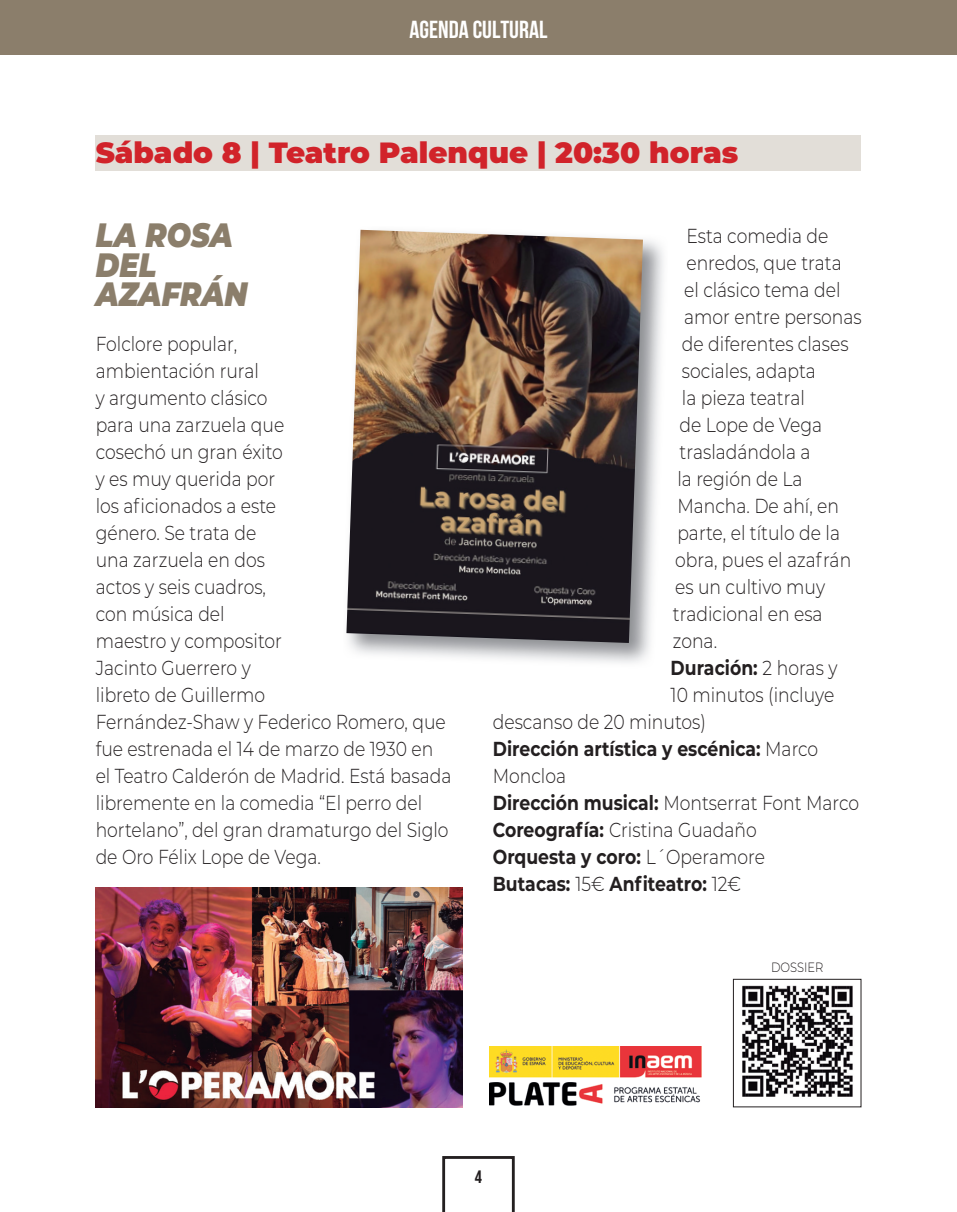
<style>
.page{position:relative;width:957px;height:1212px;background:#fff}
.page>*{position:absolute;margin:0;border:0;box-sizing:border-box;transform-origin:0 0}
.t1{font:italic 900 33.75px/29.2px "Montserrat";color:#8b7e6b;scale:.85 1}
.t2{font:900 29.25px "Montserrat";color:#d1232a}
.t3{font:24.75px "Bebas Neue";color:#fff}
.t4{font:300 20.25px/27px "Montserrat";color:#231f20;scale:.85 1}
.t5{font:700 20.25px "Montserrat";color:#231f20;scale:.85 1}
.t6{font:18px "Bebas Neue";color:#231f20}
.t7{font:300 13.5px "Montserrat";color:#231f20;scale:.85 1}
.s1{font-weight:300}
.s2{font-weight:700}
</style>
<div class="page">
<div style="left:0;top:0;width:957px;height:55px;background:#8b7e6b"></div>
<svg style="left:442px;top:1156px;width:73px;height:56px"></svg>
<div style="left:96px;top:135px;width:765px;height:36px;background:#e2ded8"></div>
<img style="left:346px;top:230px;width:297px;height:413px">
<img style="left:96px;top:887px;width:366px;height:220px">
<img style="left:742px;top:985px;width:111px;height:112px">
<div style="left:733px;top:979px;width:128px;height:128px;border:1px solid #231f20"></div>
<img style="left:490px;top:1046px;width:211px;height:60px">
<p class="t3" style="left:409px;top:15px;width:139px">AGENDA CULTURAL</p>
<h2 class="t2" style="left:96px;top:131px;width:644px">Sábado 8 | Teatro Palenque | 20:30 horas</h2>
<h1 class="t1" style="left:96px;top:219px;width:180px">LA ROSA<br>DEL<br>AZAFRÁN</h1>
<p class="t4" style="left:96px;top:330px;width:420px">Folclore popular,<br>ambientación rural<br>y argumento clásico<br>para una zarzuela que<br>cosechó un gran éxito<br>y es muy querida por<br>los aficionados a este<br>género. Se trata de<br>una zarzuela en dos<br>actos y seis cuadros,<br>con música del<br>maestro y compositor<br>Jacinto Guerrero y<br>libreto de Guillermo<br>Fernández-Shaw y Federico Romero, que fue estrenada el 14 de marzo de 1930 en el Teatro Calderón de Madrid. Está basada libremente en la comedia “El perro del hortelano”, del gran dramaturgo del Siglo de Oro Félix Lope de Vega.</p>
<p class="t4" style="left:686px;top:222px;width:169px">Esta comedia de</p>
<p class="t4" style="left:686px;top:249px;width:184px">enredos, que trata</p>
<p class="t4" style="left:684px;top:276px;width:185px">el clásico tema del</p>
<p class="t4" style="left:684px;top:303px;width:210px">amor entre personas</p>
<p class="t4" style="left:682px;top:330px;width:198px">de diferentes clases</p>
<p class="t4" style="left:682px;top:357px;width:159px">sociales, adapta</p>
<p class="t4" style="left:682px;top:384px;width:146px">la pieza teatral</p>
<p class="t4" style="left:679px;top:411px;width:169px">de Lope de Vega</p>
<p class="t4" style="left:679px;top:438px;width:155px">trasladándola a</p>
<p class="t4" style="left:677px;top:465px;width:149px">la región de La</p>
<p class="t4" style="left:677px;top:492px;width:192px">Mancha. De ahí, en</p>
<p class="t4" style="left:677px;top:519px;width:193px">parte, el título de la</p>
<p class="t4" style="left:675px;top:546px;width:209px">obra, pues el azafrán</p>
<p class="t4" style="left:675px;top:573px;width:178px">es un cultivo muy</p>
<p class="t4" style="left:673px;top:600px;width:178px">tradicional en esa</p>
<p class="t4" style="left:673px;top:627px;width:54px">zona.</p>
<p class="t5" style="left:670px;top:653px;width:198px">Duración: <span class="s1">2 horas y</span></p>
<p class="t4" style="left:670px;top:681px;width:194px">10 minutos (incluye</p>
<p class="t4" style="left:493px;top:708px;width:252px">descanso de 20 minutos)</p>
<p class="t5" style="left:493px;top:734px;width:384px">Dirección artística y escénica: <span class="s1">Marco</span></p>
<p class="t4" style="left:493px;top:762px;width:88px">Moncloa</p>
<p class="t4" style="left:493px;top:789px;width:432px"><span class="s2">Dirección musical:</span> Montserrat Font Marco</p>
<p class="t4" style="left:493px;top:816px;width:312px"><span class="s2">Coreografía:</span> Cristina Guadaño</p>
<p class="t5" style="left:493px;top:842px;width:322px">Orquesta y coro: <span class="s1">L´Operamore</span></p>
<p class="t5" style="left:493px;top:869px;width:294px">Butacas: <span class="s1">15€</span> Anfiteatro: <span class="s1">12€</span></p>
<p class="t7" style="left:771px;top:958px;width:63px">DOSSIER</p>
<p class="t6" style="left:475px;top:1166px;width:9px">4</p>
</div>
